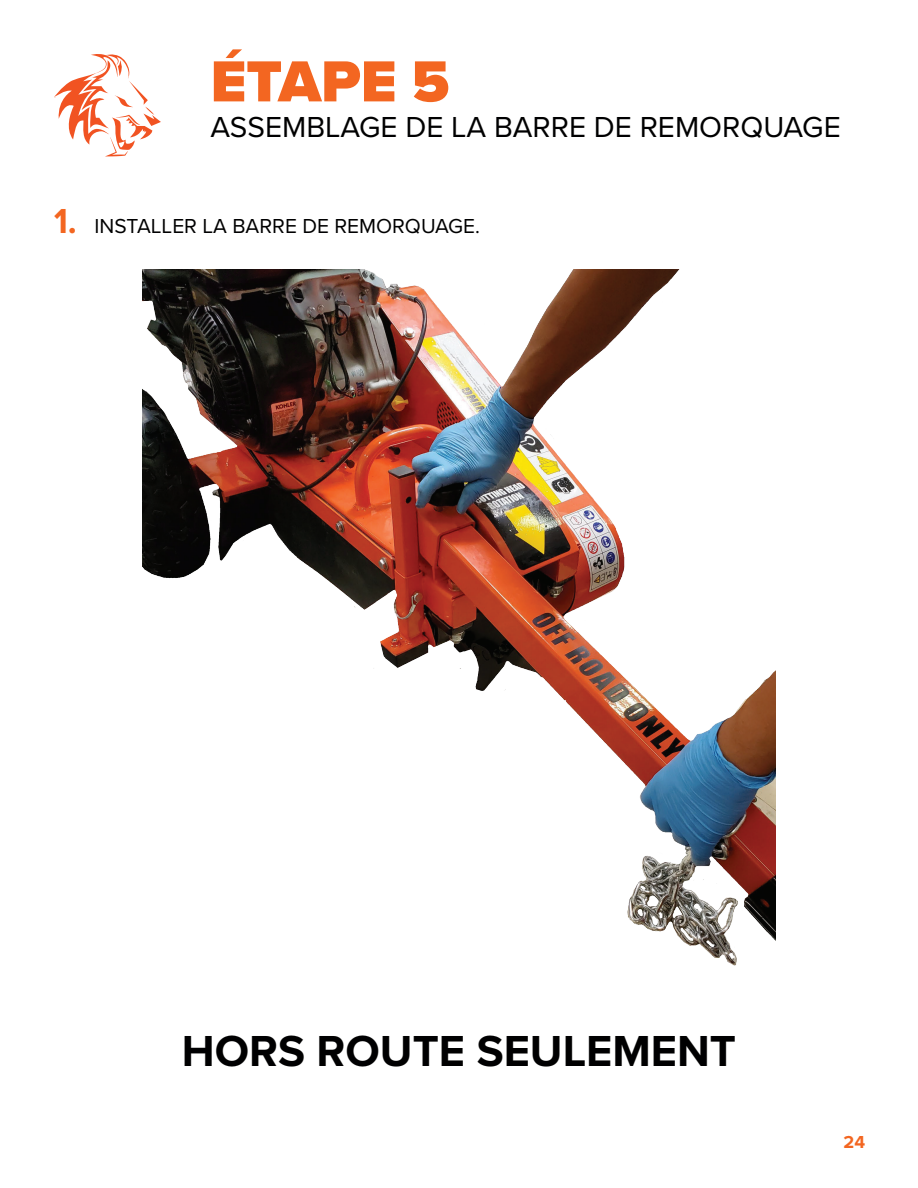
<style>
.page{position:relative;width:918px;height:1188px;background:#fff}
.page>*{position:absolute;margin:0;border:0;box-sizing:border-box;transform-origin:0 0}
.t1{font:900 60px "Proxima Nova";color:#f36621}
.t2{font:700 45px "Proxima Nova";color:#000001}
.t3{font:30px "Proxima Nova";color:#000001}
.t4{font:21px "Proxima Nova";color:#000001}
.t5{font:700 18px "Proxima Nova";color:#f36621}
.s1{font-family:"Proxima Nova Cond";font-weight:700;font-size:36px;color:#f36621}
</style>
<div class="page">
<svg style="left:54px;top:54px;width:107px;height:102px"></svg>
<img style="left:142px;top:269px;width:634px;height:697px">
<p class="t1" style="left:211px;top:37px;width:240px">ÉTAPE 5</p>
<p class="t3" style="left:211px;top:105px;width:632px">ASSEMBLAGE DE LA BARRE DE REMORQUAGE</p>
<p class="t4" style="left:54px;top:210px;width:427px"><span class="s1">1.</span> INSTALLER LA BARRE DE REMORQUAGE.</p>
<p class="t2" style="left:182px;top:1017px;width:556px">HORS ROUTE SEULEMENT</p>
<p class="t5" style="left:844px;top:1129px;width:23px">24</p>
</div>
